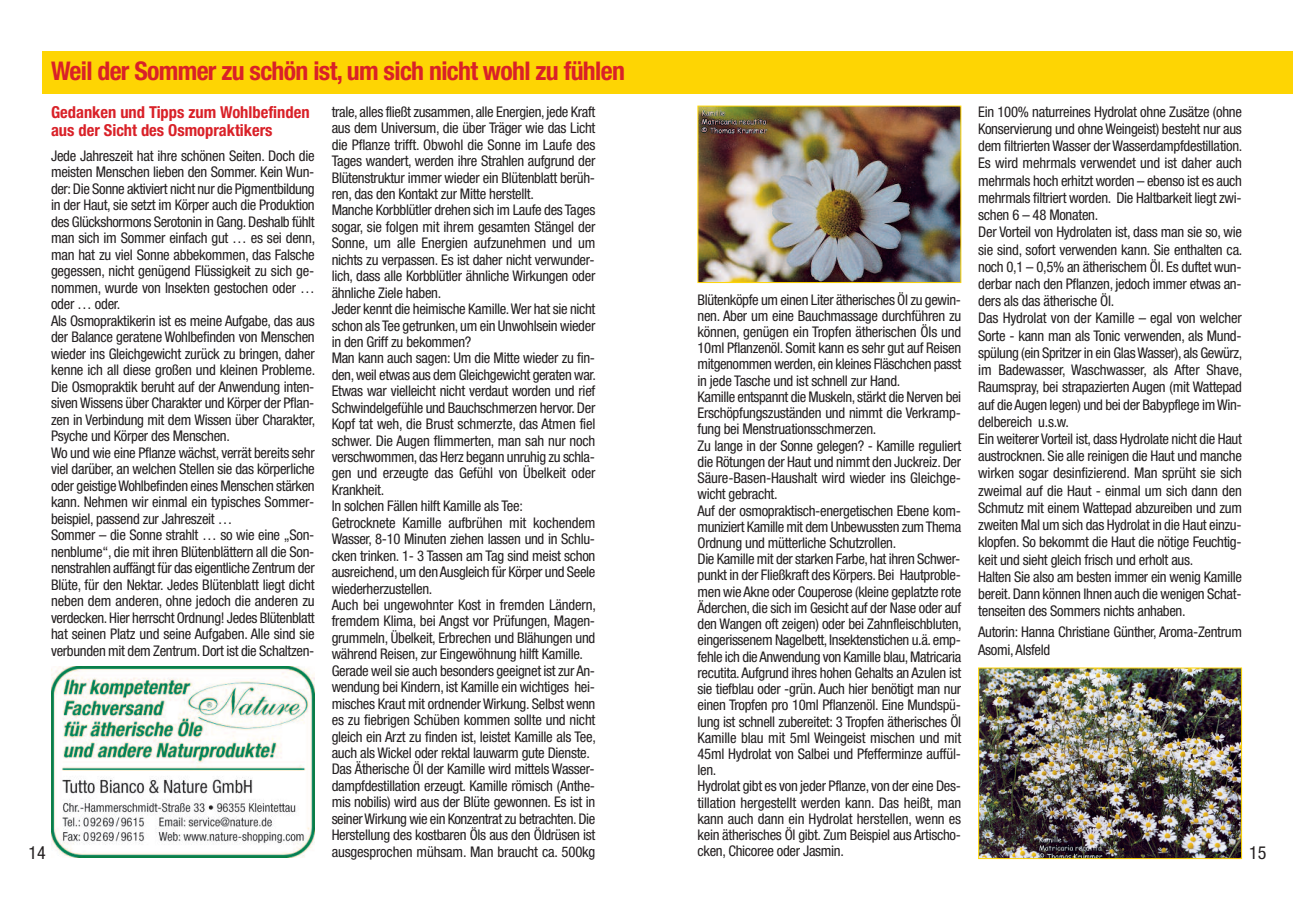
<style>
.page{position:relative;width:1293px;height:910px;background:#fff}
.page>*{position:absolute;margin:0;border:0;box-sizing:border-box;transform-origin:0 0}
.t1{font:700 condensed 25.8px "Helvetica Neue";letter-spacing:-.025em;color:#d92128}
.t2{font:condensed 18px "Helvetica Neue";color:#231f20}
.t3{font:700 condensed 16.5px/18px "Helvetica Neue";color:#d92128}
.t4{font:condensed 14.7px/16.5px "Helvetica Neue";letter-spacing:-.02em;color:#231f20}
</style>
<div class="page">
<div style="left:43px;top:51px;width:1250px;height:43px;background:#fed503"></div>
<img style="left:51px;top:666px;width:264px;height:192px">
<img style="left:699px;top:108px;width:260px;height:173px">
<div style="left:697px;top:106px;width:264px;height:177px;border:1px solid #fed503"></div>
<img style="left:980px;top:670px;width:260px;height:187px">
<div style="left:978px;top:668px;width:264px;height:191px;border:1px solid #fed503"></div>
<h1 class="t1" style="left:51px;top:61px;width:575px">Weil der Sommer zu schön ist, um sich nicht wohl zu fühlen</h1>
<p class="t3" style="left:51px;top:105px;width:260px">Gedanken und Tipps zum Wohlbefinden aus der Sicht des Osmopraktikers</p>
<p class="t4" style="left:51px;top:149px;width:266px">Jede Jahreszeit hat ihre schönen Seiten. Doch die meisten Menschen lieben den Sommer. Kein Wun&shy;der:Die Sonne aktiviert nicht nur die Pigmentbildung in der Haut, sie setzt im Körper auch die Produktion des Glückshormons Serotonin in Gang.Deshalb fühlt man sich im Sommer einfach gut … es sei denn, man hat zu viel Sonne abbekommen, das Falsche gegessen, nicht genügend Flüssigkeit zu sich ge&shy;nommen, wurde von Insekten gestochen oder … oder … oder.<br>Als Osmopraktikerin ist es meine Aufgabe, das aus der Balance geratene Wohlbefinden von Menschen wieder ins Gleichgewicht zurück zu bringen, daher kenne ich all diese großen und kleinen Probleme.<br>Die Osmopraktik beruht auf der Anwendung inten&shy;sivenWissens über Charakter und Körper der Pflan&shy;zen in Verbindung mit dem Wissen über Charakter, Psyche und Körper des Menschen.<br>Wo und wie eine Pflanze wächst, verrät bereits sehr viel darüber, an welchen Stellen sie das körperliche oder geistigeWohlbefinden eines Menschen stärken kann. Nehmen wir einmal ein typisches Sommer&shy;beispiel, passend zur Jahreszeit …<br>Sommer – die Sonne strahlt … so wie eine „Son&shy;nenblume“, die mit ihren Blütenblättern all die Son&shy;nenstrahlen auffängt für das eigentliche Zentrum der Blüte, für den Nektar. Jedes Blütenblatt liegt dicht neben dem anderen, ohne jedoch die anderen zu verdecken.Hier herrscht Ordnung! Jedes Blütenblatt hat seinen Platz und seine Aufgaben. Alle sind sie verbunden mit dem Zentrum.Dort ist die Schaltzen-</p>
<p class="t2" style="left:29px;top:846px;width:19px">14</p>
<p class="t4" style="left:332px;top:105px;width:266px">trale, alles fließt zusammen, alle Energien, jede Kraft aus dem Universum, die über Träger wie das Licht die Pflanze trifft. Obwohl die Sonne im Laufe des Tages wandert, werden ihre Strahlen aufgrund der Blütenstruktur immer wieder ein Blütenblatt berüh&shy;ren, das den Kontakt zur Mitte herstellt.<br>Manche Korbblütler drehen sich im Laufe des Tages sogar, sie folgen mit ihrem gesamten Stängel der Sonne, um alle Energien aufzunehmen und um nichts zu verpassen. Es ist daher nicht verwunder&shy;lich, dass alle Korbblütler ähnliche Wirkungen oder ähnliche Ziele haben.<br>Jeder kennt die heimische Kamille.Wer hat sie nicht schon als Tee getrunken, um ein Unwohlsein wieder in den Griff zu bekommen?<br>Man kann auch sagen: Um die Mitte wieder zu fin&shy;den,weil etwas aus dem Gleichgewicht geraten war.<br>Etwas war vielleicht nicht verdaut worden und rief Schwindelgefühle und Bauchschmerzen hervor.Der Kopf tat weh, die Brust schmerzte, das Atmen fiel schwer. Die Augen flimmerten, man sah nur noch verschwommen, das Herz begann unruhig zu schla&shy;gen und erzeugte das Gefühl von Übelkeit oder Krankheit.<br>In solchen Fällen hilft Kamille als Tee:<br>Getrocknete Kamille aufbrühen mit kochendem Wasser, 8-10 Minuten ziehen lassen und in Schlu&shy;cken trinken. 1- 3 Tassen am Tag sind meist schon ausreichend, um denAusgleich für Körper und Seele wiederherzustellen.<br>Auch bei ungewohnter Kost in fremden Ländern, fremdem Klima, bei Angst vor Prüfungen, Magen&shy;grummeln, Übelkeit, Erbrechen und Blähungen und während Reisen, zur Eingewöhnung hilft Kamille.<br>Gerade weil sie auch besonders geeignet ist zur An&shy;wendung bei Kindern, ist Kamille ein wichtiges hei&shy;misches Kraut mit ordnender Wirkung. Selbst wenn es zu fiebrigen Schüben kommen sollte und nicht gleich ein Arzt zu finden ist, leistet Kamille als Tee, auch als Wickel oder rektal lauwarm gute Dienste.<br>Das Ätherische Öl der Kamille wird mittels Wasser&shy;dampfdestillation erzeugt. Kamille römisch (Anthe&shy;mis nobilis) wird aus der Blüte gewonnen. Es ist in seinerWirkung wie ein Konzentrat zu betrachten.Die Herstellung des kostbaren Öls aus den Öldrüsen ist ausgesprochen mühsam. Man braucht ca. 500kg</p>
<p class="t4" style="left:697px;top:292px;width:266px">Blütenköpfe um einen Liter ätherisches Öl zu gewin&shy;nen. Aber um eine Bauchmassage durchführen zu können, genügen ein Tropfen ätherischen Öls und 10ml Pflanzenöl. Somit kann es sehr gut auf Reisen mitgenommen werden, ein kleines Fläschchen passt in jede Tasche und ist schnell zur Hand.<br>Kamille entspannt die Muskeln, stärkt die Nerven bei Erschöpfungszuständen und nimmt die Verkramp&shy;fung bei Menstruationsschmerzen.<br>Zu lange in der Sonne gelegen? - Kamille reguliert die Rötungen der Haut und nimmt den Juckreiz.Der Säure-Basen-Haushalt wird wieder ins Gleichge&shy;wicht gebracht.<br>Auf der osmopraktisch-energetischen Ebene kom&shy;muniziert Kamille mit dem Unbewussten zumThema Ordnung und mütterliche Schutzrollen.<br>Die Kamille mit der starken Farbe, hat ihren Schwer&shy;punkt in der Fließkraft des Körpers.Bei Hautproble&shy;men wie Akne oder Couperose (kleine geplatzte rote Äderchen, die sich im Gesicht auf der Nase oder auf den Wangen oft zeigen) oder bei Zahnfleischbluten, eingerissenem Nagelbett, Insektenstichen u.ä. emp&shy;fehle ich dieAnwendung von Kamille blau,Matricaria recutita.Aufgrund ihres hohen Gehalts an Azulen ist sie tiefblau oder -grün. Auch hier benötigt man nur einen Tropfen pro 10ml Pflanzenöl. Eine Mundspü&shy;lung ist schnell zubereitet: 3 Tropfen ätherisches Öl Kamille blau mit 5ml Weingeist mischen und mit 45ml Hydrolat von Salbei und Pfefferminze auffül&shy;len.<br>Hydrolat gibt es von jeder Pflanze, von der eine Des&shy;tillation hergestellt werden kann. Das heißt, man kann auch dann ein Hydrolat herstellen, wenn es kein ätherisches Öl gibt. Zum Beispiel aus Artischo&shy;cken, Chicoree oder Jasmin.</p>
<p class="t4" style="left:978px;top:104px;width:266px;line-height:17.2px">Ein 100% naturreines Hydrolat ohne Zusätze (ohne Konservierung und ohne Weingeist) besteht nur aus dem filtrierten Wasser der Wasserdampfdestillation.<br>Es wird mehrmals verwendet und ist daher auch mehrmals hoch erhitzt worden – ebenso ist es auch mehrmals filtriert worden. Die Haltbarkeit liegt zwi&shy;schen 6 – 48 Monaten.<br>Der Vorteil von Hydrolaten ist, dass man sie so, wie sie sind, sofort verwenden kann. Sie enthalten ca. noch 0,1 – 0,5% an ätherischem Öl. Es duftet wun&shy;derbar nach den Pflanzen, jedoch immer etwas an&shy;ders als das ätherische Öl.<br>Das Hydrolat von der Kamille – egal von welcher Sorte - kann man als Tonic verwenden, als Mund&shy;spülung (ein Spritzer in ein GlasWasser), als Gewürz, im Badewasser, Waschwasser, als After Shave, Raumspray, bei strapazierten Augen (mit Wattepad auf dieAugen legen) und bei der Babypflege imWin&shy;delbereich u.s.w.<br>Ein weiterer Vorteil ist, dass Hydrolate nicht die Haut austrocknen. Sie alle reinigen die Haut und manche wirken sogar desinfizierend. Man sprüht sie sich zweimal auf die Haut - einmal um sich dann den Schmutz mit einem Wattepad abzureiben und zum zweiten Mal um sich das Hydrolat in die Haut einzu&shy;klopfen. So bekommt die Haut die nötige Feuchtig&shy;keit und sieht gleich frisch und erholt aus.<br>Halten Sie also am besten immer ein wenig Kamille bereit.Dann können Ihnen auch die wenigen Schat&shy;tenseiten des Sommers nichts anhaben.</p>
<p class="t4" style="left:978px;top:625px;width:265px;line-height:17.2px">Autorin: Hanna Christiane Günther, Aroma-Zentrum<br>Asomi, Alsfeld</p>
<p class="t2" style="left:1249px;top:846px;width:19px">15</p>
</div>
